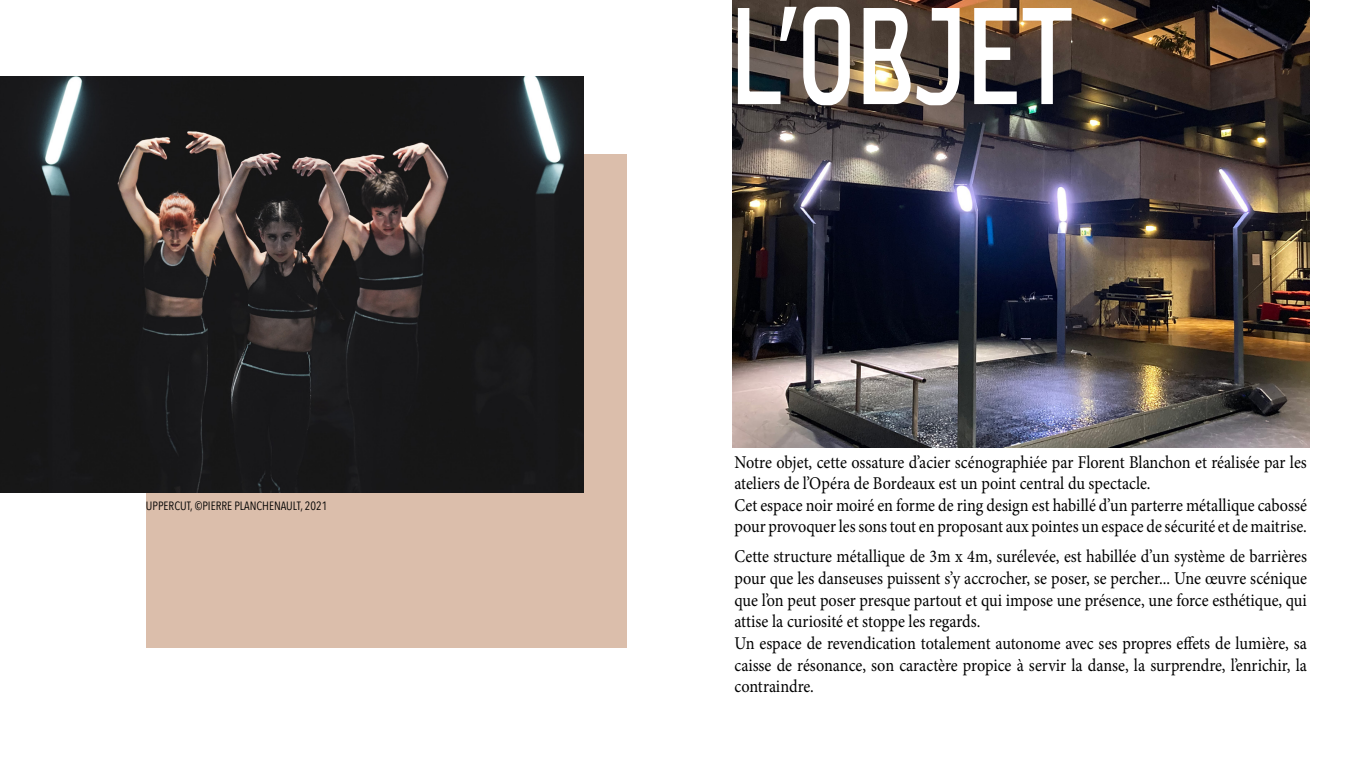
<style>
.page{position:relative;width:1361px;height:766px;background:#fff}
.page>*{position:absolute;margin:0;border:0;box-sizing:border-box;transform-origin:0 0}
.t1{font:150px "Sophisto OT C Gauge";color:#fff;scale:.75 1}
.t2{font:18px/21.6px "Minion Pro";color:#000;scale:.9 1}
.t3{font:12px "Avenir Next Condensed";color:#000}
</style>
<div class="page">
<img style="left:732px;top:0;width:577px;height:448px">
<div style="left:146px;top:154px;width:480px;height:493px;background:#dbbeab"></div>
<img style="left:0;top:77px;width:583px;height:415px">
<p class="t3" style="left:146px;top:495px;width:183px">UPPERCUT, ©PIERRE PLANCHENAULT, 2021</p>
<h1 class="t1" style="left:730px;top:-29px;width:459px">L’OBJET</h1>
<p class="t2" style="left:734px;top:451px;width:637px">Notre objet, cette ossature d’acier scénographiée par Florent Blanchon et réalisée par les ateliers de l’Opéra de Bordeaux est un point central du spectacle.<br>Cet espace noir moiré en forme de ring design est habillé d’un parterre métallique cabossé pour provoquer les sons tout en proposant aux pointes un espace de sécurité et de maitrise.</p>
<p class="t2" style="left:734px;top:546px;width:637px">Cette structure métallique de 3m x 4m, surélevée, est habillée d’un système de barrières pour que les danseuses puissent s’y accrocher, se poser, se percher... Une œuvre scénique que l’on peut poser presque partout et qui impose une présence, une force esthétique, qui attise la curiosité et stoppe les regards.<br>Un espace de revendication totalement autonome avec ses propres effets de lumière, sa caisse de résonance, son caractère propice à servir la danse, la surprendre, l’enrichir, la contraindre.</p>
</div>
